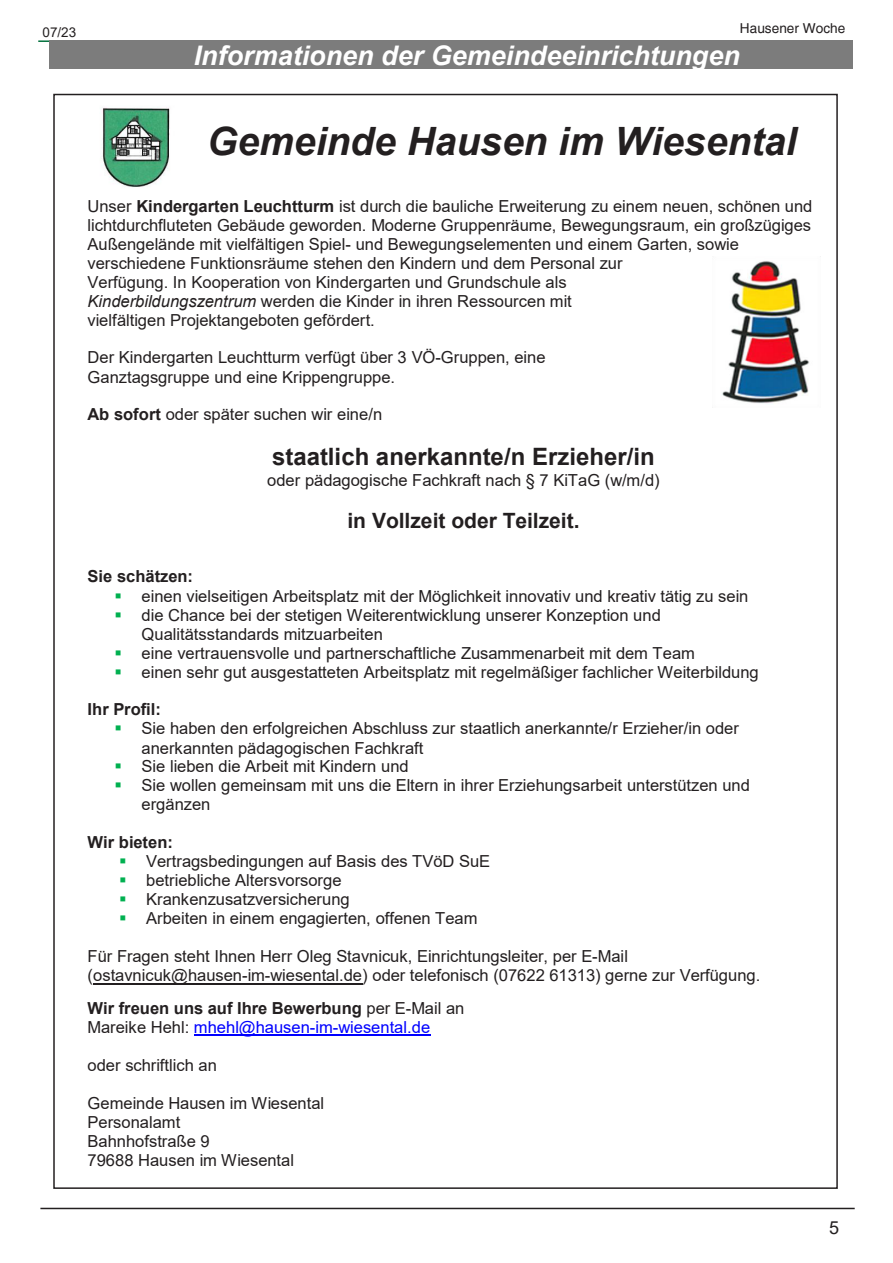
<style>
.page{position:relative;width:893px;height:1263px;background:#fff}
.page>*{position:absolute;margin:0;border:0;box-sizing:border-box;transform-origin:0 0}
.t1{font:italic 700 39px "Arial";color:#231f20}
.t2{font:italic 700 27px "Arial";color:#fff}
.t3{font:700 24px "Arial";color:#231f20}
.t4{font:700 21px "Arial";color:#231f20}
.t5{font:18px "Arial";color:#231f20}
.t6{font:16.5px/19px "Arial";color:#231f20}
.t7{font:700 16.5px/19px "Arial";color:#231f20}
.t8{font:13.65px "Helvetica";color:#231f20}
.t9{font:13.5px "Arial";color:#231f20}
.s1{font-weight:700}
.s2{font-style:italic}
.s3{color:#00b050}
.s4{font-weight:400}
.s5{font-weight:400;color:#00f}
</style>
<div class="page">
<hr style="left:40px;top:1208px;width:815px;height:1px;background:#231f20">
<svg style="left:38px;top:40px;width:810px;height:2px"></svg>
<div style="left:49px;top:41px;width:803px;height:28px;background:#7c7c7c"></div>
<hr style="left:93px;top:983px;width:269px;height:1px;background:#231f20">
<hr style="left:194px;top:1035px;width:236px;height:1px;background:#00f">
<img style="left:101px;top:107px;width:69px;height:80px">
<img style="left:722px;top:261px;width:87px;height:142px">
<p class="t9" style="left:43px;top:23px;width:35px">07/23</p>
<p class="t8" style="left:740px;top:21px;width:107px">Hausener Woche</p>
<h2 class="t2" style="left:194px;top:37px;width:548px">Informationen der Gemeindeeinrichtungen</h2>
<h1 class="t1" style="left:207px;top:116px;width:591px">Gemeinde Hausen im Wiesental</h1>
<p class="t6" style="left:88px;top:196px;width:726px">Unser <span class="s1">Kindergarten Leuchtturm</span> ist durch die bauliche Erweiterung zu einem neuen, schönen und lichtdurchfluteten Gebäude geworden. Moderne Gruppenräume, Bewegungsraum, ein großzügiges Außengelände mit vielfältigen Spiel- und Bewegungselementen und einem Garten, sowie verschiedene Funktionsräume stehen den Kindern und dem Personal zur<br>Verfügung. In Kooperation von Kindergarten und Grundschule als<br><span class="s2">Kinderbildungszentrum</span> werden die Kinder in ihren Ressourcen mit<br>vielfältigen Projektangeboten gefördert.</p>
<p class="t6" style="left:88px;top:348px;width:460px">Der Kindergarten Leuchtturm verfügt über 3 VÖ-Gruppen, eine<br>Ganztagsgruppe und eine Krippengruppe.</p>
<p class="t6" style="left:88px;top:405px;width:296px"><span class="s1">Ab sofort</span> oder später suchen wir eine/n</p>
<h3 class="t3" style="left:272px;top:440px;width:384px">staatlich anerkannte/n Erzieher/in</h3>
<p class="t6" style="left:267px;top:471px;width:394px">oder pädagogische Fachkraft nach § 7 KiTaG (w/m/d)</p>
<p class="t4" style="left:347px;top:506px;width:234px">in Vollzeit oder Teilzeit.</p>
<p class="t7" style="left:88px;top:567px;width:107px">Sie schätzen:</p>
<p class="t6" style="left:115px;top:586px;width:635px"><span class="s3">▪</span> einen vielseitigen Arbeitsplatz mit der Möglichkeit innovativ und kreativ tätig zu sein</p>
<p class="t6" style="left:142px;top:605px;width:521px;text-indent:-27px"><span class="s3">▪</span> die Chance bei der stetigen Weiterentwicklung unserer Konzeption und<br>Qualitätsstandards mitzuarbeiten</p>
<p class="t6" style="left:115px;top:643px;width:582px"><span class="s3">▪</span> eine vertrauensvolle und partnerschaftliche Zusammenarbeit mit dem Team</p>
<p class="t6" style="left:115px;top:662px;width:646px"><span class="s3">▪</span> einen sehr gut ausgestatteten Arbeitsplatz mit regelmäßiger fachlicher Weiterbildung</p>
<p class="t7" style="left:88px;top:700px;width:75px">Ihr Profil:</p>
<p class="t6" style="left:142px;top:719px;width:599px;text-indent:-27px"><span class="s3">▪</span> Sie haben den erfolgreichen Abschluss zur staatlich anerkannte/r Erzieher/in oder anerkannten pädagogischen Fachkraft</p>
<p class="t6" style="left:115px;top:757px;width:296px"><span class="s3">▪</span> Sie lieben die Arbeit mit Kindern und</p>
<p class="t6" style="left:142px;top:776px;width:610px;text-indent:-27px"><span class="s3">▪</span> Sie wollen gemeinsam mit uns die Eltern in ihrer Erziehungsarbeit unterstützen und ergänzen</p>
<p class="t7" style="left:88px;top:833px;width:87px">Wir bieten:</p>
<p class="t6" style="left:119px;top:852px;width:373px"><span class="s3">▪</span> Vertragsbedingungen auf Basis des TVöD SuE</p>
<p class="t6" style="left:119px;top:871px;width:224px"><span class="s3">▪</span> betriebliche Altersvorsorge</p>
<p class="t6" style="left:119px;top:890px;width:232px"><span class="s3">▪</span> Krankenzusatzversicherung</p>
<p class="t6" style="left:119px;top:909px;width:360px"><span class="s3">▪</span> Arbeiten in einem engagierten, offenen Team</p>
<p class="t6" style="left:88px;top:947px;width:674px">Für Fragen steht Ihnen Herr Oleg Stavnicuk, Einrichtungsleiter, per E-Mail (ostavnicuk@hausen-im-wiesental.de) oder telefonisch (07622 61313) gerne zur Verfügung.</p>
<p class="t7" style="left:88px;top:999px;width:378px">Wir freuen uns auf Ihre Bewerbung <span class="s4">per E-Mail an<br>Mareike Hehl:</span> <span class="s5">mhehl@hausen-im-wiesental.de</span></p>
<p class="t6" style="left:88px;top:1055px;width:131px">oder schriftlich an</p>
<p class="t6" style="left:88px;top:1093px;width:238px">Gemeinde Hausen im Wiesental<br>Personalamt<br>Bahnhofstraße 9<br>79688 Hausen im Wiesental</p>
<p class="t5" style="left:829px;top:1215px;width:12px">5</p>
</div>
